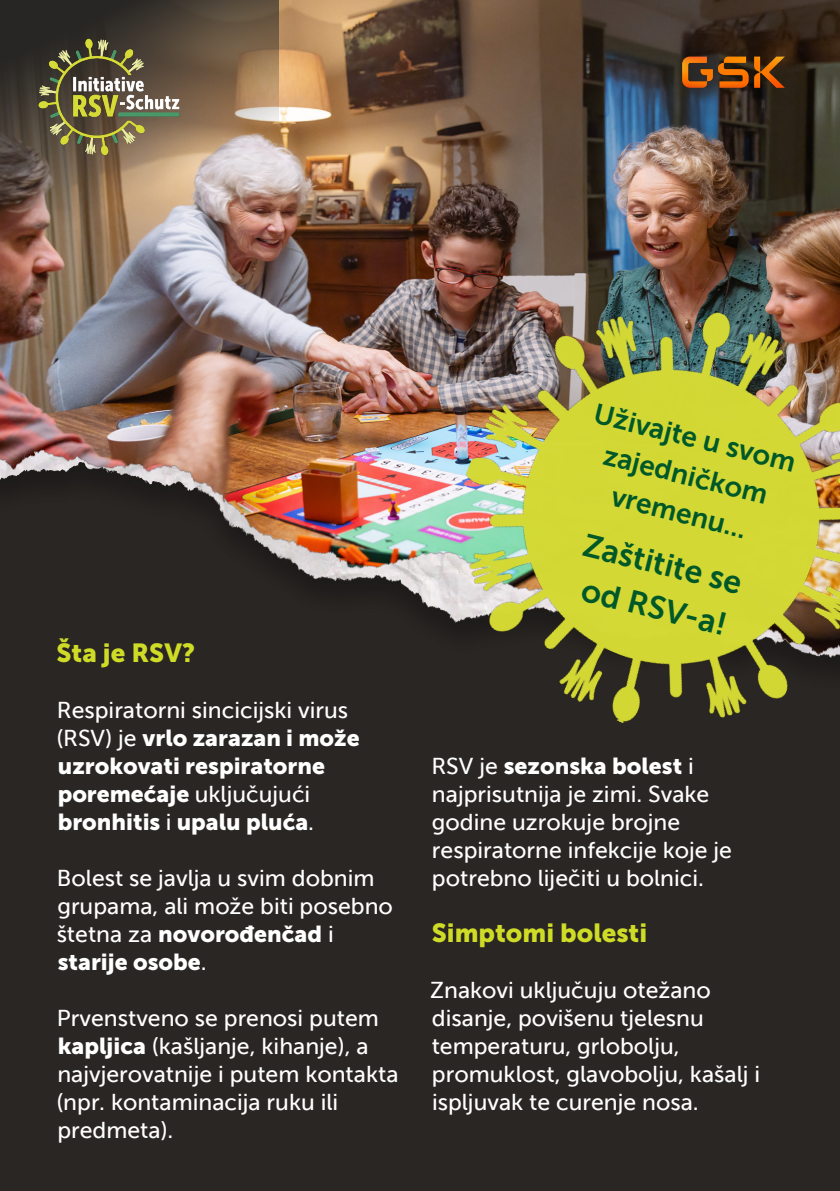
<style>
.page{position:relative;width:840px;height:1191px;background:#fff}
.page>*{position:absolute;margin:0;border:0;box-sizing:border-box;transform-origin:0 0}
.t1{font:32px/44px "Museo Sans 700";color:#005829}
.t2{font:28px/38px "Museo Sans 700";color:#005829;text-align:center}
.t3{font:26px "Museo Sans 900";color:#cfdc27}
.t4{font:23px/28px "Museo Sans 500";color:#fff}
.t5{font:23px/28px "Museo Sans 900";color:#fff}
.s1{font-family:"Museo Sans 500"}
.s2{font-family:"Museo Sans 900"}
</style>
<div class="page">
<img style="left:0;top:0;width:839px;height:427px">
<img style="left:0;top:427px;width:839px;height:764px">
<img style="left:0;top:0;width:279px;height:251px">
<img style="left:38px;top:38px;width:148px;height:124px">
<img style="left:651px;top:26px;width:163px;height:92px">
<img style="left:401px;top:247px;width:438px;height:543px">
<p class="t3" style="left:56px;top:638px;width:140px">Šta je RSV?</p>
<p class="t5" style="left:56px;top:696px;width:305px"><span class="s1">Respiratorni sincicijski virus (RSV) je</span> vrlo zarazan i može uzrokovati respiratorne poremećaje <span class="s1">uključujući </span>bronhitis <span class="s1">i</span> upalu pluća<span class="s1">.</span></p>
<p class="t4" style="left:57px;top:864px;width:337px">Bolest se javlja u svim dobnim grupama, ali može biti posebno štetna za <span class="s2">novorođenčad</span> i <span class="s2">starije osobe</span>.</p>
<p class="t4" style="left:56px;top:1004px;width:343px">Prvenstveno se prenosi putem <span class="s2">kapljica</span> (kašljanje, kihanje), a najvjerovatnije i putem kontakta (npr. kontaminacija ruku ili predmeta).</p>
<p class="t2" style="left:599px;top:394px;width:208px;rotate:14deg">Uživajte u svom zajedničkom vremenu...</p>
<p class="t1" style="left:589px;top:523px;width:164px;rotate:14deg">Zaštitite se od RSV-a!</p>
<p class="t4" style="left:431px;top:752px;width:302px">RSV je <span class="s2">sezonska bolest</span> i najprisutnija je zimi. Svake godine uzrokuje brojne respiratorne infekcije koje je potrebno liječiti u bolnici.</p>
<p class="t3" style="left:431px;top:918px;width:217px">Simptomi bolesti</p>
<p class="t4" style="left:430px;top:976px;width:331px">Znakovi uključuju otežano disanje, povišenu tjelesnu temperaturu, grlobolju, promuklost, glavobolju, kašalj i ispljuvak te curenje nosa.</p>
</div>
